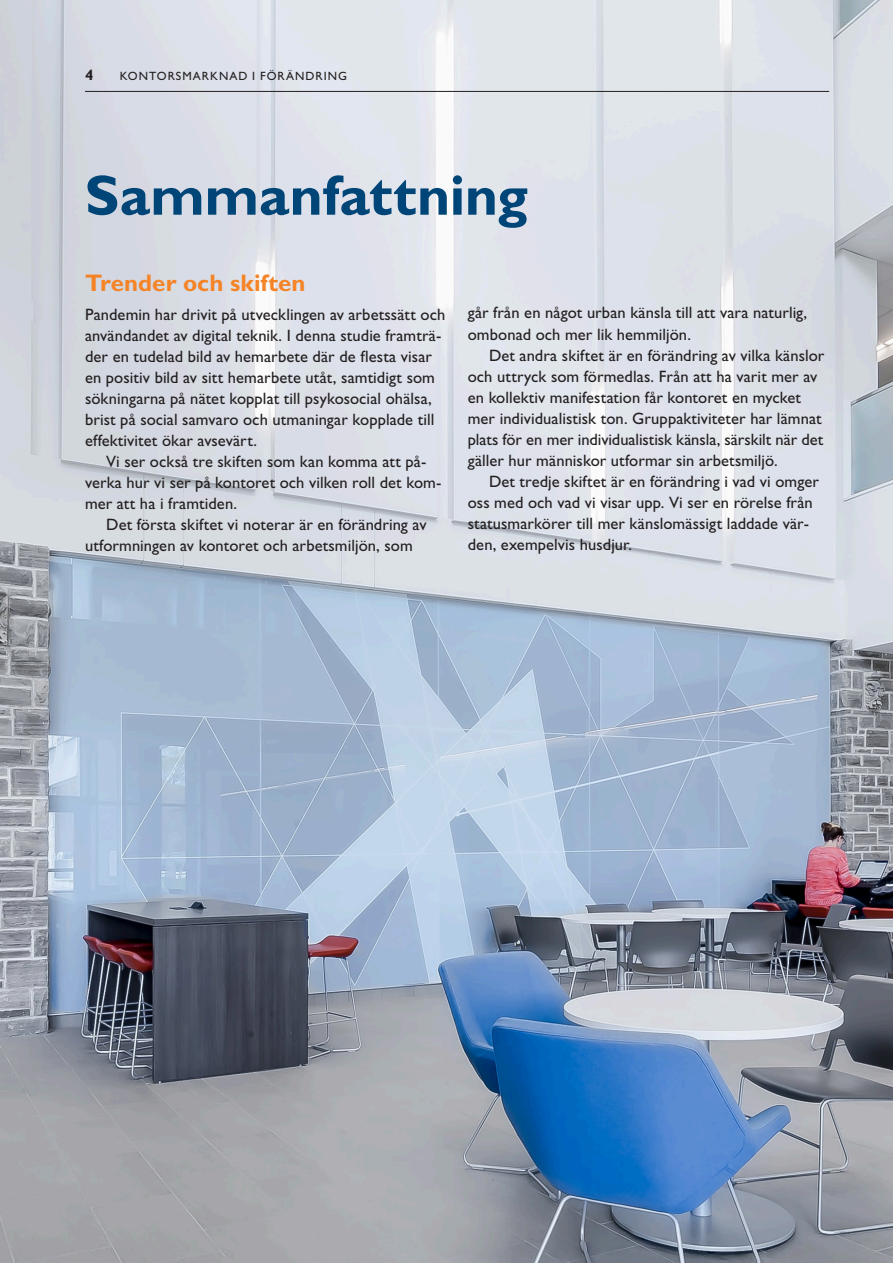
<style>
.page{position:relative;width:893px;height:1263px;background:#fff}
.page>*{position:absolute;margin:0;border:0;box-sizing:border-box;transform-origin:0 0}
.Rubrik_38_pkt{font:700 57px "Gill Sans Std";letter-spacing:-.005em;color:#004577}
.Rubrik_16_pkt{font:700 24px "Gill Sans Std";letter-spacing:.005em;color:#f58427}
.Brödtext_regular_11{font:16.5px/21px "Gill Sans Std";letter-spacing:.005em;color:#231f20}
.t1{font:700 15px "Gill Sans Std";color:#231f20}
.t2{font:12px "Gill Sans Std";letter-spacing:.085em;color:#231f20}
</style>
<div class="page">
<img style="left:0;top:0;width:893px;height:1263px">
<hr style="left:85px;top:91px;width:744px;height:1px;background:#231f20">
<p class="t1" style="left:85px;top:66px;width:10px">4</p>
<p class="t2" style="left:120px;top:69px;width:229px">KONTORSMARKNAD I FÖRÄNDRING</p>
<p class="Rubrik_38_pkt" style="left:85px;top:162px;width:444px">Sammanfattning</p>
<p class="Rubrik_16_pkt" style="left:85px;top:268px;width:222px">Trender och skiften</p>
<p class="Brödtext_regular_11" style="left:85px;top:304px;width:362px">Pandemin har drivit på utvecklingen av arbetssätt och användandet av digital teknik. I denna studie framträ&shy;der en tudelad bild av hemarbete där de flesta visar en positiv bild av sitt hemarbete utåt, samtidigt som sökningarna på nätet kopplat till psykosocial ohälsa, brist på social samvaro och utmaningar kopplade till effektivitet ökar avsevärt.</p>
<p class="Brödtext_regular_11" style="left:85px;top:451px;width:358px;text-indent:21px">Vi ser också tre skiften som kan komma att på&shy;verka hur vi ser på kontoret och vilken roll det kom&shy;mer att ha i framtiden.</p>
<p class="Brödtext_regular_11" style="left:85px;top:514px;width:343px;text-indent:21px">Det första skiftet vi noterar är en förändring av utformningen av kontoret och arbetsmiljön, som</p>
<p class="Brödtext_regular_11" style="left:468px;top:303px;width:341px">går från en något urban känsla till att vara naturlig, ombonad och mer lik hemmiljön.</p>
<p class="Brödtext_regular_11" style="left:468px;top:345px;width:358px;text-indent:21px">Det andra skiftet är en förändring av vilka känslor och uttryck som förmedlas. Från att ha varit mer av en kollektiv manifestation får kontoret en mycket mer individualistisk ton. Gruppaktiviteter har lämnat plats för en mer individualistisk känsla, särskilt när det gäller hur människor utformar sin arbetsmiljö.</p>
<p class="Brödtext_regular_11" style="left:468px;top:471px;width:353px;text-indent:21px">Det tredje skiftet är en förändring i vad vi omger oss med och vad vi visar upp. Vi ser en rörelse från statusmarkörer till mer känslomässigt laddade vär&shy;den, exempelvis husdjur.</p>
</div>
